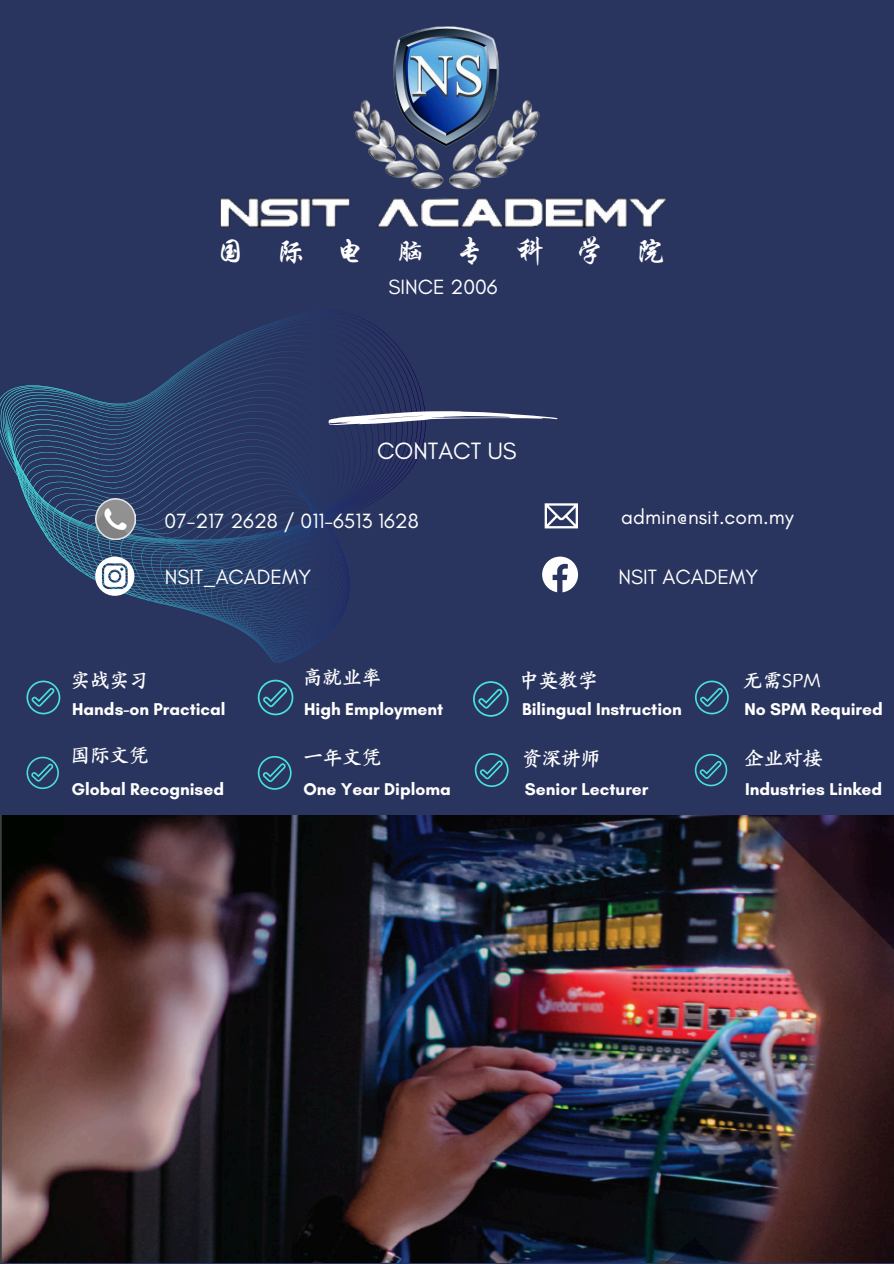
<style>
.page{position:relative;width:894px;height:1264px;background:#fff}
.page>*{position:absolute;margin:0;border:0;box-sizing:border-box;transform-origin:0 0}
.t1{font:30.3px "ST Xingkai";letter-spacing:.975em;color:#fff}
.t2{font:24px "Glacial Indifference";color:#fff}
.t3{font:21px "Glacial Indifference";color:#fff}
.t4{font:19.5px "Hello Font ID Dian Kai Bold";color:#fff}
.t5{font:700 17.4px "Glacial Indifference";color:#fff}
</style>
<div class="page">
<div style="left:0;top:0;width:893px;height:1263px;background:#2a355f"></div>
<svg style="left:0;top:312px;width:423px;height:333px"></svg>
<svg style="left:544px;top:503px;width:34px;height:25px"></svg>
<img style="left:353px;top:26px;width:187px;height:123px">
<img style="left:220px;top:149px;width:447px;height:79px">
<svg style="left:542px;top:556px;width:36px;height:36px"></svg>
<img style="left:95px;top:498px;width:41px;height:41px">
<svg style="left:95px;top:556px;width:39px;height:40px"></svg>
<svg style="left:328px;top:411px;width:229px;height:13px"></svg>
<img style="left:0;top:815px;width:893px;height:447px">
<svg style="left:694px;top:754px;width:33px;height:32px"></svg>
<svg style="left:695px;top:680px;width:33px;height:34px"></svg>
<svg style="left:258px;top:679px;width:35px;height:36px"></svg>
<svg style="left:258px;top:756px;width:33px;height:33px"></svg>
<svg style="left:26px;top:680px;width:34px;height:34px"></svg>
<svg style="left:26px;top:756px;width:33px;height:33px"></svg>
<svg style="left:473px;top:681px;width:35px;height:35px"></svg>
<svg style="left:474px;top:753px;width:34px;height:34px"></svg>
<h1 class="t1" style="left:215px;top:235px;width:451px">国际电脑专科学院</h1>
<p class="t3" style="left:388px;top:275px;width:111px">SINCE 2006</p>
<h2 class="t2" style="left:377px;top:437px;width:141px">CONTACT US</h2>
<p class="t3" style="left:164px;top:509px;width:255px">07-217 2628 / 011-6513 1628</p>
<p class="t3" style="left:165px;top:565px;width:148px">NSIT_ACADEMY</p>
<p class="t3" style="left:621px;top:505px;width:174px">admin@nsit.com.my</p>
<p class="t3" style="left:618px;top:565px;width:141px">NSIT ACADEMY</p>
<p class="t4" style="left:71px;top:669px;width:79px">实战实习</p>
<p class="t4" style="left:303px;top:667px;width:79px">高就业率</p>
<p class="t4" style="left:743px;top:669px;width:79px">无需SPM</p>
<p class="t4" style="left:519px;top:669px;width:79px">中英教学</p>
<p class="t5" style="left:72px;top:698px;width:155px">Hands-on Practical</p>
<p class="t5" style="left:304px;top:698px;width:140px">High Employment</p>
<p class="t5" style="left:522px;top:698px;width:161px">Bilingual Instruction</p>
<p class="t5" style="left:744px;top:698px;width:140px">No SPM Required</p>
<p class="t4" style="left:71px;top:745px;width:79px">国际文凭</p>
<p class="t4" style="left:303px;top:747px;width:79px">一年文凭</p>
<p class="t4" style="left:744px;top:748px;width:80px">企业对接</p>
<p class="t4" style="left:522px;top:748px;width:79px">资深讲师</p>
<p class="t5" style="left:71px;top:778px;width:154px">Global Recognised</p>
<p class="t5" style="left:303px;top:778px;width:149px">One Year Diploma</p>
<p class="t5" style="left:525px;top:778px;width:125px">Senior Lecturer</p>
<p class="t5" style="left:744px;top:778px;width:139px">Industries Linked</p>
</div>
